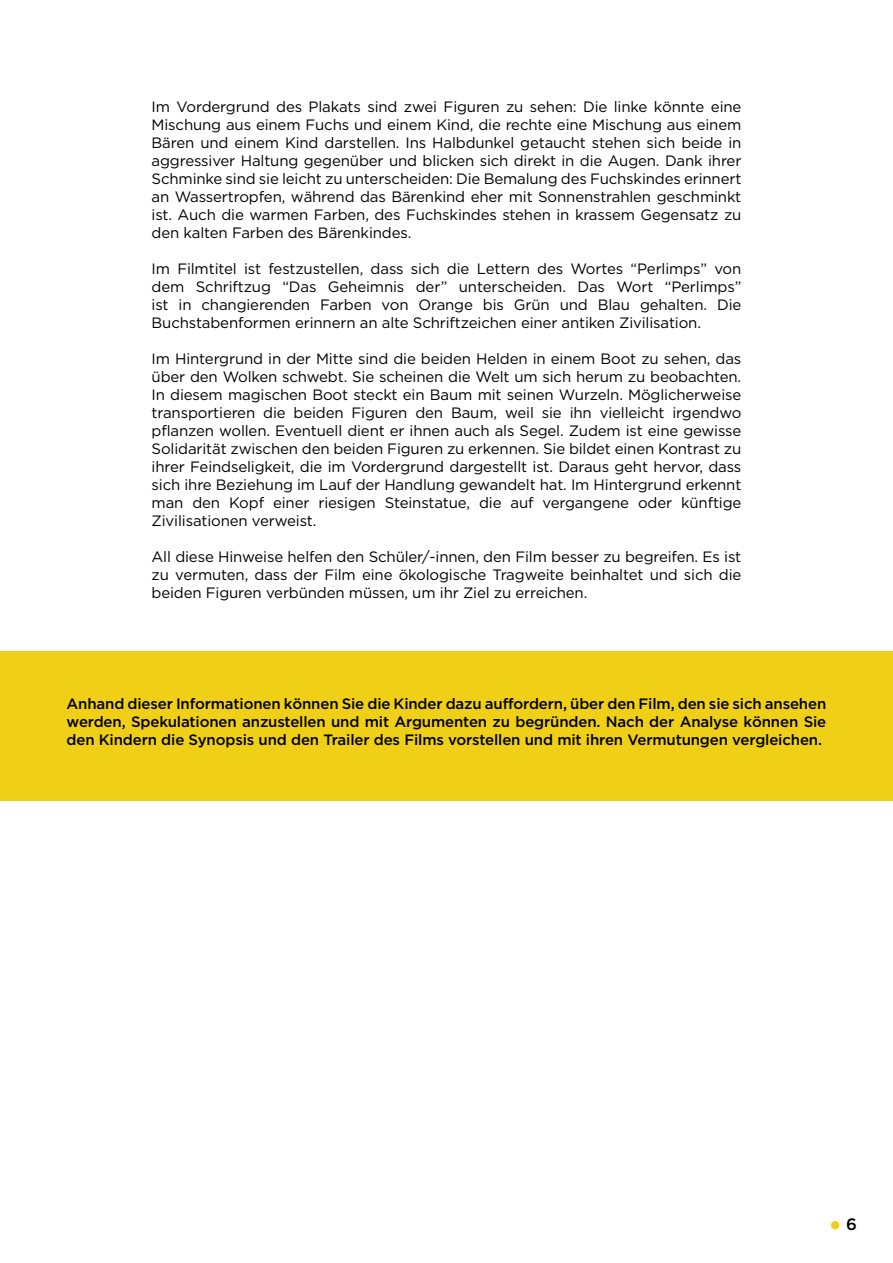
<style>
.page{position:relative;width:893px;height:1263px;background:#fff}
.page>*{position:absolute;margin:0;border:0;box-sizing:border-box;transform-origin:0 0}
.t1{font:31.5px "Minion Pro";color:#f0cf17}
.t2{font:15px/18px "Gotham";letter-spacing:-.01em;color:#000;text-align:justify}
.t3{font:500 15px/18px "Gotham";letter-spacing:-.01em;color:#000;text-align:justify}
.s1{font-family:"Gotham";font-weight:500;font-size:16.5px;color:#000}
</style>
<div class="page">
<div style="left:0;top:651px;width:893px;height:149px;background:#f0cf17"></div>
<p class="t2" style="left:152px;top:97px;width:591px">Im Vordergrund des Plakats sind zwei Figuren zu sehen: Die linke könnte eine Mischung aus einem Fuchs und einem Kind, die rechte eine Mischung aus einem Bären und einem Kind darstellen. Ins Halbdunkel getaucht stehen sich beide in aggressiver Haltung gegenüber und blicken sich direkt in die Augen. Dank ihrer Schminke sind sie leicht zu unterscheiden: Die Bemalung des Fuchskindes erinnert an Wassertropfen, während das Bärenkind eher mit Sonnenstrahlen geschminkt ist. Auch die warmen Farben, des Fuchskindes stehen in krassem Gegensatz zu den kalten Farben des Bärenkindes.</p>
<p class="t2" style="left:152px;top:259px;width:591px">Im Filmtitel ist festzustellen, dass sich die Lettern des Wortes “Perlimps” von dem Schriftzug “Das Geheimnis der” unterscheiden. Das Wort “Perlimps” ist in changierenden Farben von Orange bis Grün und Blau gehalten. Die Buchstabenformen erinnern an alte Schriftzeichen einer antiken Zivilisation.</p>
<p class="t2" style="left:152px;top:349px;width:591px">Im Hintergrund in der Mitte sind die beiden Helden in einem Boot zu sehen, das über den Wolken schwebt. Sie scheinen die Welt um sich herum zu beobachten.<br>In diesem magischen Boot steckt ein Baum mit seinen Wurzeln. Möglicherweise transportieren die beiden Figuren den Baum, weil sie ihn vielleicht irgendwo pflanzen wollen. Eventuell dient er ihnen auch als Segel. Zudem ist eine gewisse Solidarität zwischen den beiden Figuren zu erkennen. Sie bildet einen Kontrast zu ihrer Feindseligkeit, die im Vordergrund dargestellt ist. Daraus geht hervor, dass sich ihre Beziehung im Lauf der Handlung gewandelt hat. Im Hintergrund erkennt man den Kopf einer riesigen Steinstatue, die auf vergangene oder künftige Zivilisationen verweist.</p>
<p class="t2" style="left:152px;top:547px;width:591px">All diese Hinweise helfen den Schüler/-innen, den Film besser zu begreifen. Es ist zu vermuten, dass der Film eine ökologische Tragweite beinhaltet und sich die beiden Figuren verbünden müssen, um ihr Ziel zu erreichen.</p>
<p class="t3" style="left:67px;top:694px;width:761px">Anhand dieser Informationen können Sie die Kinder dazu auffordern, über den Film, den sie sich ansehen werden, Spekulationen anzustellen und mit Argumenten zu begründen. Nach der Analyse können Sie den Kindern die Synopsis und den Trailer des Films vorstellen und mit ihren Vermutungen vergleichen.</p>
<h1 class="t1" style="left:829px;top:1201px;width:29px">• <span class="s1">6</span></h1>
</div>
